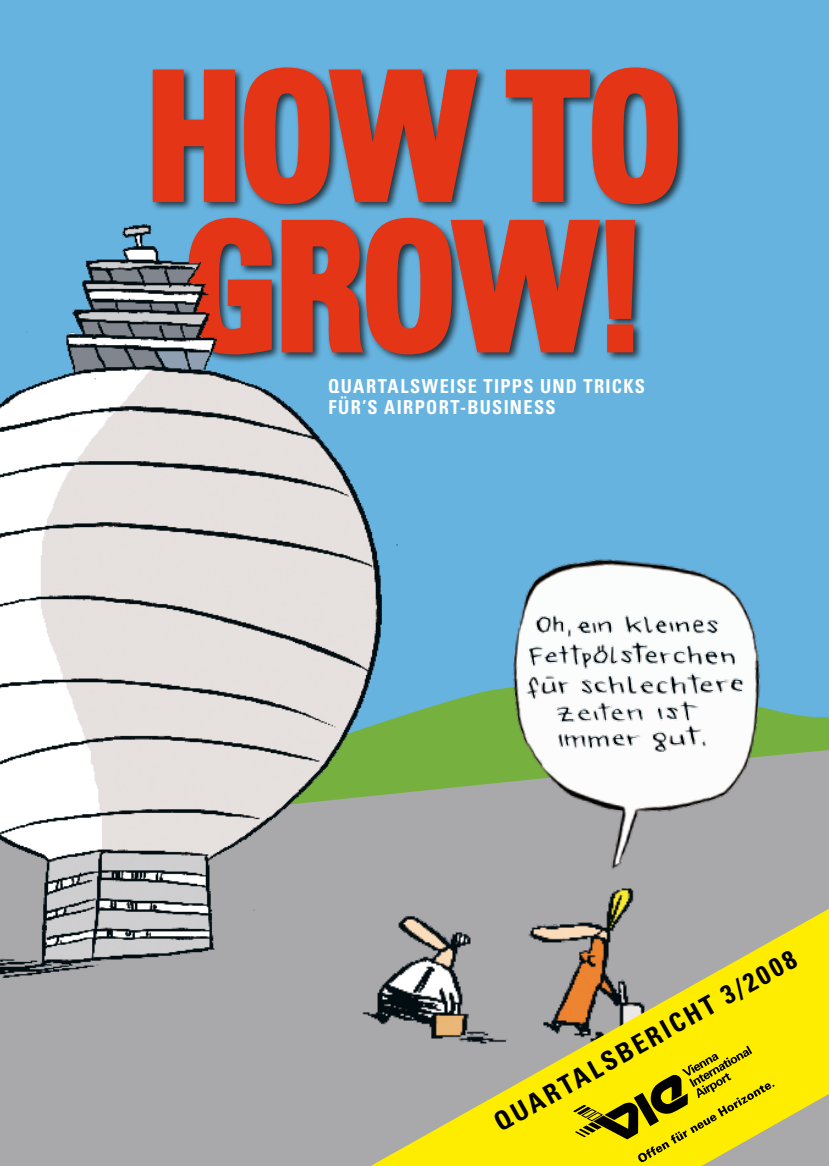
<style>
.page{position:relative;width:829px;height:1166px;background:#fff}
.page>*{position:absolute;margin:0;border:0;box-sizing:border-box;transform-origin:0 0}
.t1{font:700 condensed 173.42px/150.3px "Univers LT Std";letter-spacing:-.015em;color:#e53517;scale:.91 1}
.t2{font:700 condensed 26.25px "Univers LT Std";color:#000}
.t3{font:700 condensed 19.25px/21px "Univers LT Std";letter-spacing:.07em;color:#fff;scale:.95 1}
</style>
<div class="page">
<div style="left:0;top:0;width:828px;height:970px;background:#67b3df"></div>
<div style="left:0;top:892px;width:828px;height:274px;background:#a9a8ab"></div>
<div style="left:325px;top:892px;width:424px;height:183px;background:#a9a8ab"></div>
<img style="left:431px;top:558px;width:397px;height:334px">
<img style="left:526px;top:610px;width:222px;height:151px">
<div style="left:150px;top:65px;width:538px;height:299px;background:#000;opacity:.7"></div>
<svg style="left:150px;top:65px;width:332px;height:143px"></svg>
<svg style="left:502px;top:65px;width:179px;height:143px"></svg>
<svg style="left:431px;top:214px;width:207px;height:144px"></svg>
<img style="left:0;top:202px;width:431px;height:810px">
<svg style="left:370px;top:909px;width:458px;height:257px;background:#bfb665"></svg>
<svg style="left:573px;top:1045px;width:201px;height:117px;background:#d4c609"></svg>
<h1 class="t1" style="left:145px;top:61px;width:592px">HOW TO<br>GROW!</h1>
<p class="t3" style="left:328px;top:376px;width:335px">QUARTALSWEISE TIPPS UND TRICKS<br>FÜR’S AIRPORT-BUSINESS</p>
<h2 class="t2" style="left:488px;top:1109px;width:343px;rotate:-29deg">QUARTALSBERICHT 3/2008</h2>
</div>
